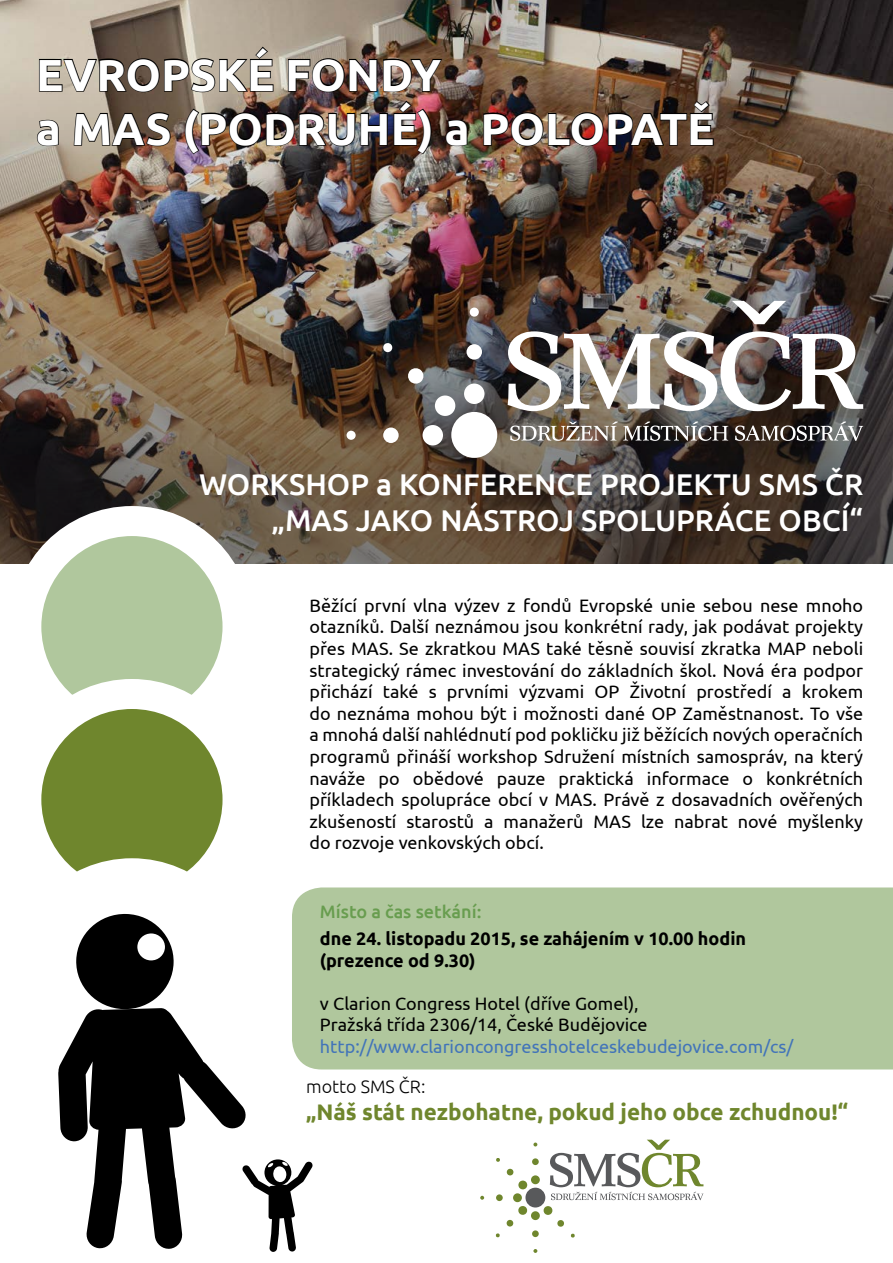
<style>
.page{position:relative;width:893px;height:1263px;background:#fff}
.page>*{position:absolute;margin:0;border:0;box-sizing:border-box;transform-origin:0 0}
.t1{font:700 45px "Ubuntu";color:#fff}
.t2{font:500 30px/36px "Ubuntu";color:#fff;text-align:right}
.t3{font:700 22.5px "Ubuntu";color:#6f862d}
.t4{font:18px/21.6px "Ubuntu";color:#000;text-align:justify}
.t5{font:700 18px "Ubuntu";color:#000}
.t6{font:500 18px "Ubuntu";color:#689d4f}
.t7{font:300 18px "Ubuntu";color:#000}
.s1{color:#4274b9}
</style>
<div class="page">
<img style="left:0;top:0;width:893px;height:563px">
<div style="left:26px;top:521px;width:212px;height:211px;background:#b0c79d;border-radius:50%"></div>
<div style="left:11px;top:506px;width:242px;height:241px;border:30px solid #fff;border-radius:50%"></div>
<div style="left:26px;top:694px;width:212px;height:211px;background:#6f862d;border-radius:50%"></div>
<div style="left:11px;top:679px;width:242px;height:241px;border:30px solid #fff;border-radius:50%"></div>
<div style="left:26px;top:873px;width:212px;height:211px;background:#fff;border-radius:50%"></div>
<div style="left:11px;top:858px;width:242px;height:241px;border:30px solid #fff;border-radius:50%"></div>
<svg style="left:38px;top:46px;width:236px;height:47px;background:#84796b"></svg>
<img style="left:287px;top:57px;width:156px;height:36px">
<svg style="left:36px;top:119px;width:24px;height:28px"></svg>
<svg style="left:73px;top:111px;width:98px;height:36px;background:#695b4d"></svg>
<img style="left:184px;top:100px;width:248px;height:55px">
<svg style="left:445px;top:119px;width:23px;height:28px"></svg>
<img style="left:483px;top:100px;width:231px;height:47px">
<div style="left:292px;top:887px;width:601px;height:182px;background:#b0c79d"></div>
<svg style="left:247px;top:1159px;width:66px;height:93px"></svg>
<svg style="left:76px;top:913px;width:98px;height:95px"></svg>
<svg style="left:58px;top:1008px;width:189px;height:241px"></svg>
<img style="left:347px;top:301px;width:516px;height:144px">
<img style="left:451px;top:331px;width:412px;height:127px">
<svg style="left:480px;top:1140px;width:223px;height:113px"></svg>
<p class="t1" style="left:36px;top:48px;width:406px">EVROPSKÉ FONDY</p>
<p class="t1" style="left:36px;top:102px;width:680px">a MAS (PODRUHÉ) a POLOPATĚ</p>
<p class="t2" style="left:199px;top:465px;width:665px">WORKSHOP a KONFERENCE PROJEKTU SMS ČR „MAS JAKO NÁSTROJ SPOLUPRÁCE OBCÍ“</p>
<p class="t4" style="left:309px;top:594px;width:555px">Běžící první vlna výzev z fondů Evropské unie sebou nese mnoho otazníků. Další neznámou jsou konkrétní rady, jak podávat projekty přes MAS. Se zkratkou MAS také těsně souvisí zkratka MAP neboli strategický rámec investování do základních škol. Nová éra podpor přichází také s prvními výzvami OP Životní prostředí a krokem do neznáma mohou být i možnosti dané OP Zaměstnanost. To vše a mnohá další nahlédnutí pod pokličku již běžících nových operačních programů přináší workshop Sdružení místních samospráv, na který naváže po obědové pauze praktická informace o konkrétních příkladech spolupráce obcí v MAS. Právě z dosavadních ověřených zkušeností starostů a manažerů MAS lze nabrat nové myšlenky do rozvoje venkovských obcí.</p>
<p class="t6" style="left:320px;top:900px;width:163px">Místo a čas setkání:</p>
<p class="t5" style="left:320px;top:928px;width:428px">dne 24. listopadu 2015, se zahájením v 10.00 hodin</p>
<p class="t5" style="left:320px;top:949px;width:157px">(prezence od 9.30)</p>
<p class="t4" style="left:320px;top:992px;width:475px;text-align:left">v Clarion Congress Hotel (dříve Gomel),<br>Pražská třída 2306/14, České Budějovice <span class="s1">http://www.clarioncongresshotelceskebudejovice.com/cs/</span></p>
<p class="t7" style="left:306px;top:1076px;width:121px">motto SMS ČR:</p>
<p class="t3" style="left:306px;top:1099px;width:543px">„Náš stát nezbohatne, pokud jeho obce zchudnou!“</p>
</div>
